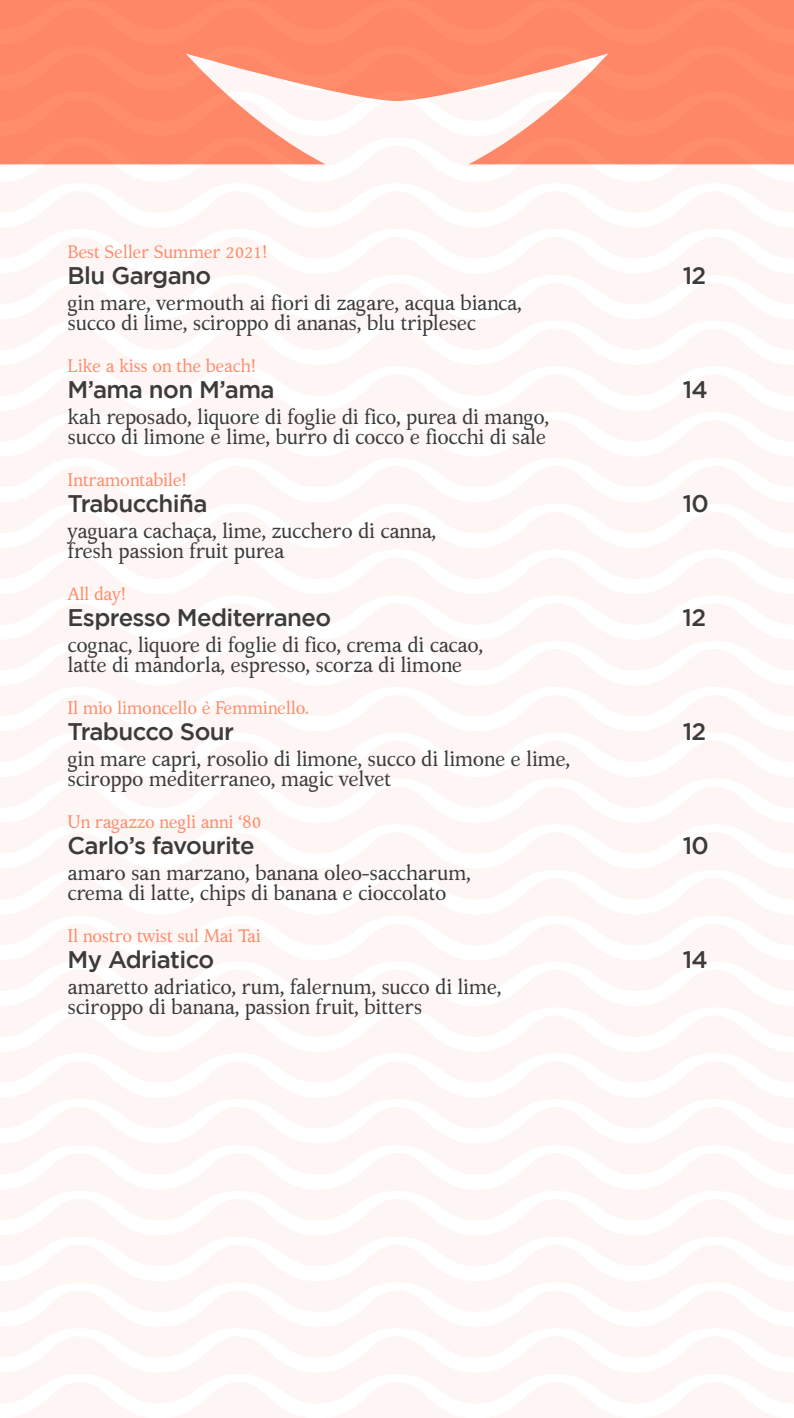
<style>
.page{position:relative;width:794px;height:1418px;background:#fff}
.page>*{position:absolute;margin:0;border:0;box-sizing:border-box;transform-origin:0 0}
.t1{font:500 24px "Gotham";letter-spacing:-.025em;color:#3b3b39}
.t2{font:21px/20px "Kelvinch";letter-spacing:-.025em;color:#3b3b39}
.t3{font:18px "Kelvinch";letter-spacing:-.025em;color:#ff8c6b}
</style>
<div class="page">
<svg style="left:0;top:0;width:794px;height:164px;fill:#fd8766"></svg>
<p class="t3" style="left:67px;top:238px;width:202px">Best Seller Summer 2021!</p>
<p class="t1" style="left:67px;top:261px;width:145px">Blu Gargano</p>
<p class="t1" style="left:682px;top:261px;width:25px">12</p>
<p class="t2" style="left:67px;top:292px;width:456px">gin mare, vermouth ai fiori di zagare, acqua bianca, succo di lime, sciroppo di ananas, blu triplesec</p>
<p class="t3" style="left:67px;top:352px;width:190px">Like a kiss on the beach!</p>
<p class="t1" style="left:67px;top:375px;width:209px">M’ama non M’ama</p>
<p class="t1" style="left:682px;top:375px;width:27px">14</p>
<p class="t2" style="left:67px;top:406px;width:483px">kah reposado, liquore di foglie di fico, purea di mango, succo di limone e lime, burro di cocco e fiocchi di sale</p>
<p class="t3" style="left:67px;top:466px;width:121px">Intramontabile!</p>
<p class="t1" style="left:67px;top:489px;width:141px">Trabucchiña</p>
<p class="t1" style="left:682px;top:489px;width:28px">10</p>
<p class="t2" style="left:67px;top:520px;width:370px">yaguara cachaça, lime, zucchero di canna, fresh passion fruit purea</p>
<p class="t3" style="left:67px;top:580px;width:60px">All day!</p>
<p class="t1" style="left:67px;top:603px;width:265px">Espresso Mediterraneo</p>
<p class="t1" style="left:682px;top:603px;width:25px">12</p>
<p class="t2" style="left:67px;top:634px;width:417px">cognac, liquore di foglie di fico, crema di cacao, latte di mandorla, espresso, scorza di limone</p>
<p class="t3" style="left:67px;top:694px;width:243px">Il mio limoncello è Femminello.</p>
<p class="t1" style="left:67px;top:717px;width:168px">Trabucco Sour</p>
<p class="t1" style="left:682px;top:717px;width:25px">12</p>
<p class="t2" style="left:67px;top:748px;width:504px">gin mare capri, rosolio di limone, succo di limone e lime, sciroppo mediterraneo, magic velvet</p>
<p class="t3" style="left:67px;top:808px;width:195px">Un ragazzo negli anni ‘80</p>
<p class="t1" style="left:67px;top:831px;width:189px">Carlo’s favourite</p>
<p class="t1" style="left:682px;top:831px;width:28px">10</p>
<p class="t2" style="left:67px;top:862px;width:405px">amaro san marzano, banana oleo-saccharum, crema di latte, chips di banana e cioccolato</p>
<p class="t3" style="left:67px;top:922px;width:195px">Il nostro twist sul Mai Tai</p>
<p class="t1" style="left:67px;top:945px;width:148px">My Adriatico</p>
<p class="t1" style="left:682px;top:945px;width:27px">14</p>
<p class="t2" style="left:67px;top:976px;width:436px">amaretto adriatico, rum, falernum, succo di lime, sciroppo di banana, passion fruit, bitters</p>
</div>
